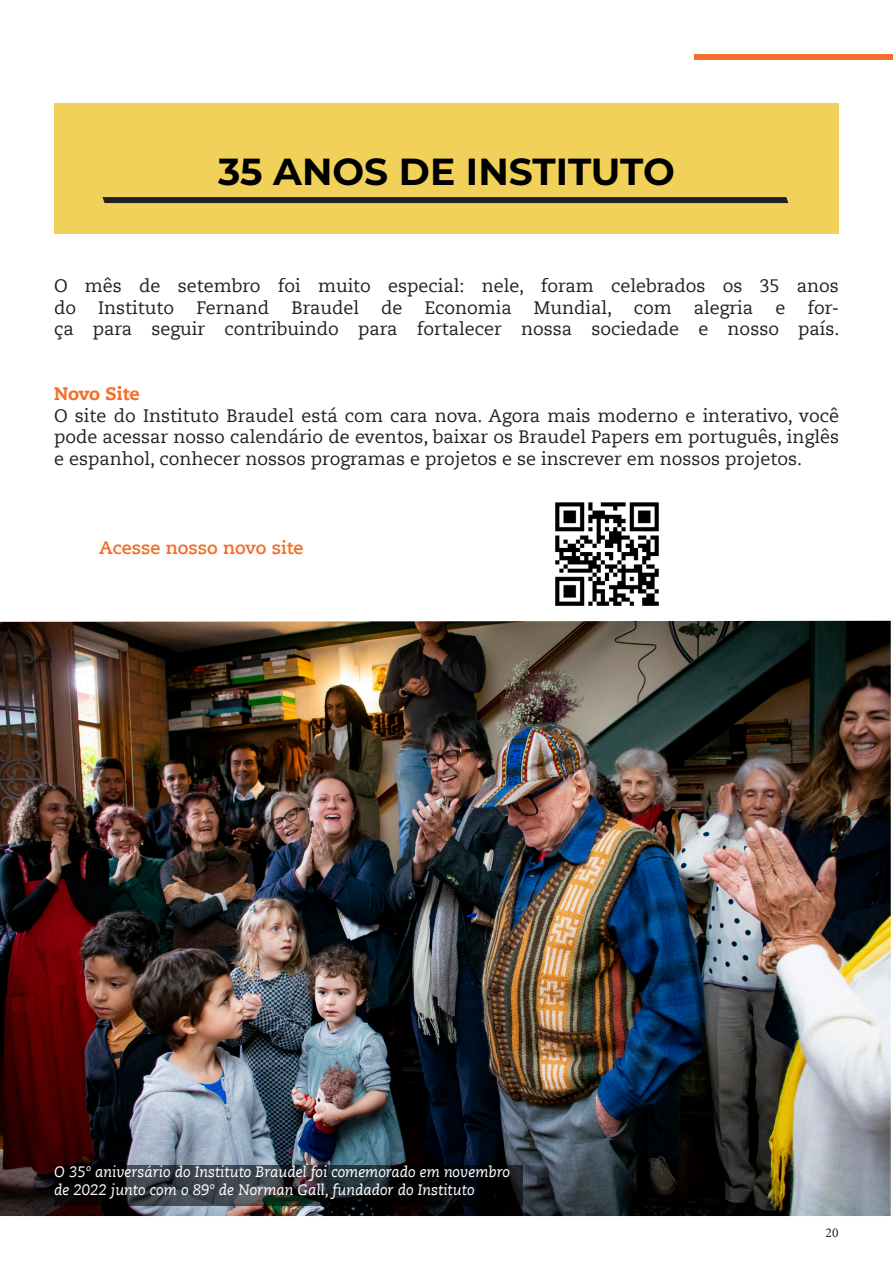
<style>
.page{position:relative;width:893px;height:1263px;background:#fff}
.page>*{position:absolute;margin:0;border:0;box-sizing:border-box;transform-origin:0 0}
.t1{font:700 37.65px "Montserrat";color:#000}
.t2{font:18px/21.6px "Caecilia LT Pro 55 Roman";color:#231f20;text-align:justify}
.t3{font:700 18px "Caecilia LT Pro 75";color:#f36e2a}
.t4{font:800 18px "Caecilia LT Pro 85";letter-spacing:-.005em;color:#f36e2a}
.t5{font:italic 15px/18px "Caecilia LT Pro 56";color:#fff}
.t6{font:13.5px "Minion Pro";color:#231f20}
</style>
<div class="page">
<div style="left:695px;top:54px;width:198px;height:6px;background:#f36e2a"></div>
<div style="left:54px;top:103px;width:785px;height:131px;background:#f1d159"></div>
<svg style="left:102px;top:197px;width:686px;height:6px"></svg>
<img style="left:555px;top:503px;width:104px;height:103px">
<img style="left:0;top:621px;width:891px;height:595px">
<svg style="left:54px;top:1165px;width:468px;height:41px"></svg>
<p class="t1" style="left:218px;top:144px;width:458px">35 ANOS DE INSTITUTO</p>
<p class="t2" style="left:54px;top:275px;width:787px">O mês de setembro foi muito especial: nele, foram celebrados os 35 anos do Instituto Fernand Braudel de Economia Mundial, com alegria e for&shy;ça para seguir contribuindo para fortalecer nossa sociedade e nosso país.</p>
<p class="t4" style="left:54px;top:381px;width:87px">Novo Site</p>
<p class="t2" style="left:54px;top:404px;width:786px">O site do Instituto Braudel está com cara nova. Agora mais moderno e interativo, você pode acessar nosso calendário de eventos, baixar os Braudel Papers em português, inglês e espanhol, conhecer nossos programas e projetos e se inscrever em nossos projetos.</p>
<p class="t3" style="left:99px;top:535px;width:206px">Acesse nosso novo site</p>
<p class="t5" style="left:54px;top:1162px;width:458px">O 35º aniversário do Instituto Braudel foi comemorado em novembro de 2022 junto com o 89º de Norman Gall, fundador do Instituto</p>
<p class="t6" style="left:826px;top:1223px;width:14px">20</p>
</div>
